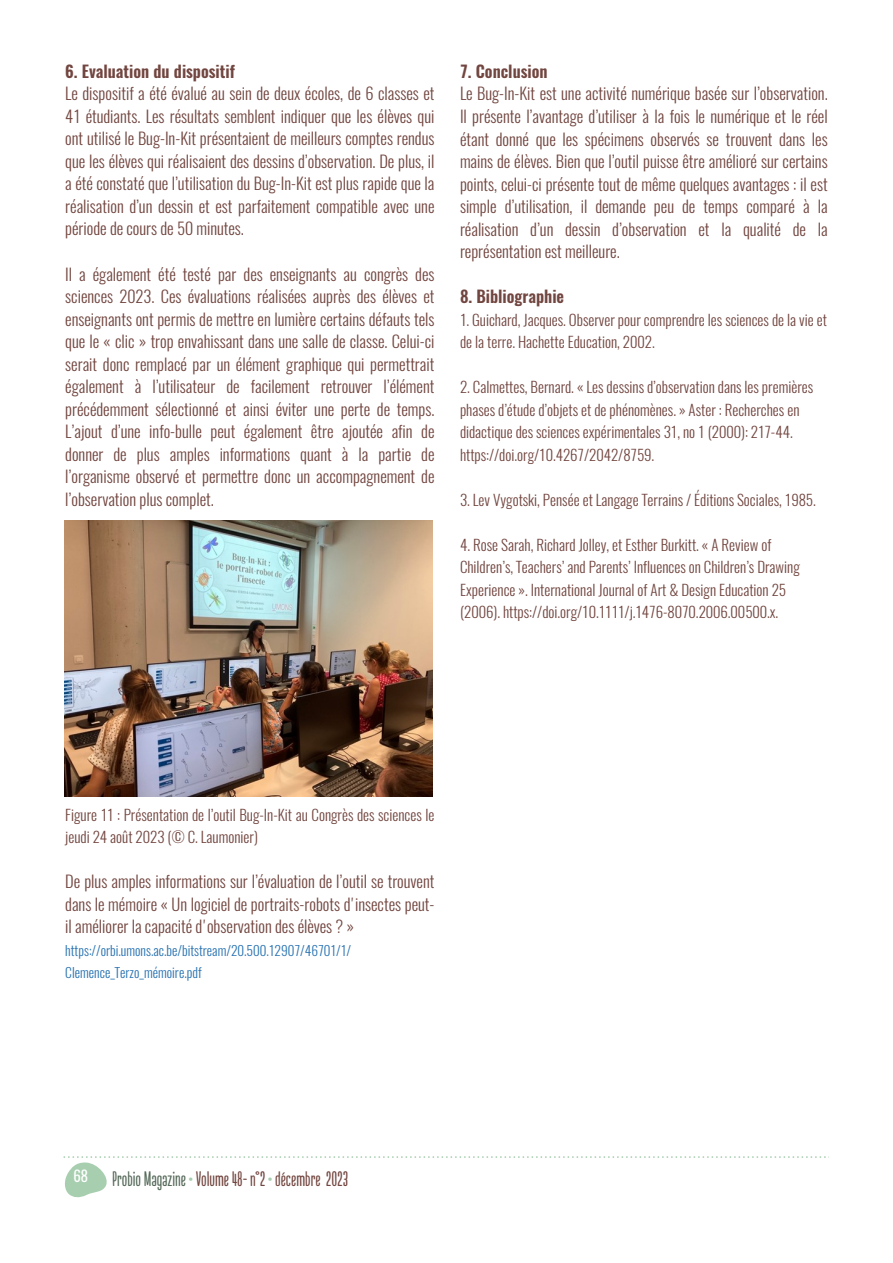
<style>
.page{position:relative;width:893px;height:1263px;background:#fff}
.page>*{position:absolute;margin:0;border:0;box-sizing:border-box;transform-origin:0 0}
.t1{font:700 21px "Briko";color:#724640}
.t2{font:300 16.5px/22.5px "Oswald";color:#724640;text-align:justify}
.t3{font:600 16.5px "Oswald";color:#724640}
.t4{font:300 15px/22.5px "Oswald";color:#724640}
.t5{font:300 13.5px/22.5px "Oswald";color:#2872b1}
.s1{color:#546858}
.s2{color:#a7ceaf}
</style>
<div class="page">
<svg style="left:63px;top:1156px;width:766px;height:42px"></svg>
<img style="left:64px;top:520px;width:369px;height:276px">
<p class="t3" style="left:65px;top:60px;width:171px">6. Evaluation du dispositif</p>
<p class="t2" style="left:65px;top:82px;width:371px">Le dispositif a été évalué au sein de deux écoles, de 6 classes et 41 étudiants. Les résultats semblent indiquer que les élèves qui ont utilisé le Bug-In-Kit présentaient de meilleurs comptes rendus que les élèves qui réalisaient des dessins d’observation. De plus, il a été constaté que l’utilisation du Bug-In-Kit est plus rapide que la réalisation d’un dessin et est parfaitement compatible avec une période de cours de 50 minutes.</p>
<p class="t2" style="left:65px;top:262px;width:371px">Il a également été testé par des enseignants au congrès des sciences 2023. Ces évaluations réalisées auprès des élèves et enseignants ont permis de mettre en lumière certains défauts tels que le « clic » trop envahissant dans une salle de classe. Celui-ci serait donc remplacé par un élément graphique qui permettrait également à l’utilisateur de facilement retrouver l’élément précédemment sélectionné et ainsi éviter une perte de temps.<br>L’ajout d’une info-bulle peut également être ajoutée afin de donner de plus amples informations quant à la partie de l’organisme observé et permettre donc un accompagnement de l’observation plus complet.</p>
<p class="t3" style="left:460px;top:60px;width:89px">7. Conclusion</p>
<p class="t2" style="left:460px;top:82px;width:369px">Le Bug-In-Kit est une activité numérique basée sur l’observation.<br>Il présente l’avantage d’utiliser à la fois le numérique et le réel étant donné que les spécimens observés se trouvent dans les mains de élèves. Bien que l’outil puisse être amélioré sur certains points, celui-ci présente tout de même quelques avantages : il est simple d’utilisation, il demande peu de temps comparé à la réalisation d’un dessin d’observation et la qualité de la représentation est meilleure.</p>
<p class="t3" style="left:460px;top:285px;width:106px">8. Bibliographie</p>
<p class="t4" style="left:460px;top:308px;width:368px">1. Guichard, Jacques. Observer pour comprendre les sciences de la vie et de la terre. Hachette Education, 2002.</p>
<p class="t4" style="left:460px;top:376px;width:355px">2. Calmettes, Bernard. « Les dessins d’observation dans les premières phases d’étude d’objets et de phénomènes. » Aster : Recherches en didactique des sciences expérimentales 31, no 1 (2000): 217-44. https://doi.org/10.4267/2042/8759.</p>
<p class="t4" style="left:460px;top:488px;width:357px">3. Lev Vygotski, Pensée et Langage Terrains / Éditions Sociales, 1985.</p>
<p class="t4" style="left:460px;top:533px;width:341px">4. Rose Sarah, Richard Jolley, et Esther Burkitt. « A Review of Children’s, Teachers’ and Parents’ Influences on Children’s Drawing Experience ». International Journal of Art &amp; Design Education 25 (2006). https://doi.org/10.1111/j.1476-8070.2006.00500.x.</p>
<p class="t4" style="left:65px;top:803px;width:371px">Figure 11 : Présentation de l’outil Bug-In-Kit au Congrès des sciences le jeudi 24 août 2023 (© C. Laumonier)</p>
<p class="t2" style="left:65px;top:870px;width:371px">De plus amples informations sur l’évaluation de l’outil se trouvent dans le mémoire « Un logiciel de portraits-robots d'insectes peut&shy;il améliorer la capacité d'observation des élèves ? »</p>
<p class="t5" style="left:65px;top:939px;width:287px">https://orbi.umons.ac.be/bitstream/20.500.12907/46701/1/<br>Clemence_Terzo_mémoire.pdf</p>
<p class="t1" style="left:74px;top:1166px;width:276px"><sup>68</sup> <span class="s1">ProbioMagazine</span><span class="s2">•</span>Volume48-n°2<span class="s2">•</span>décembre 2023</p>
</div>
